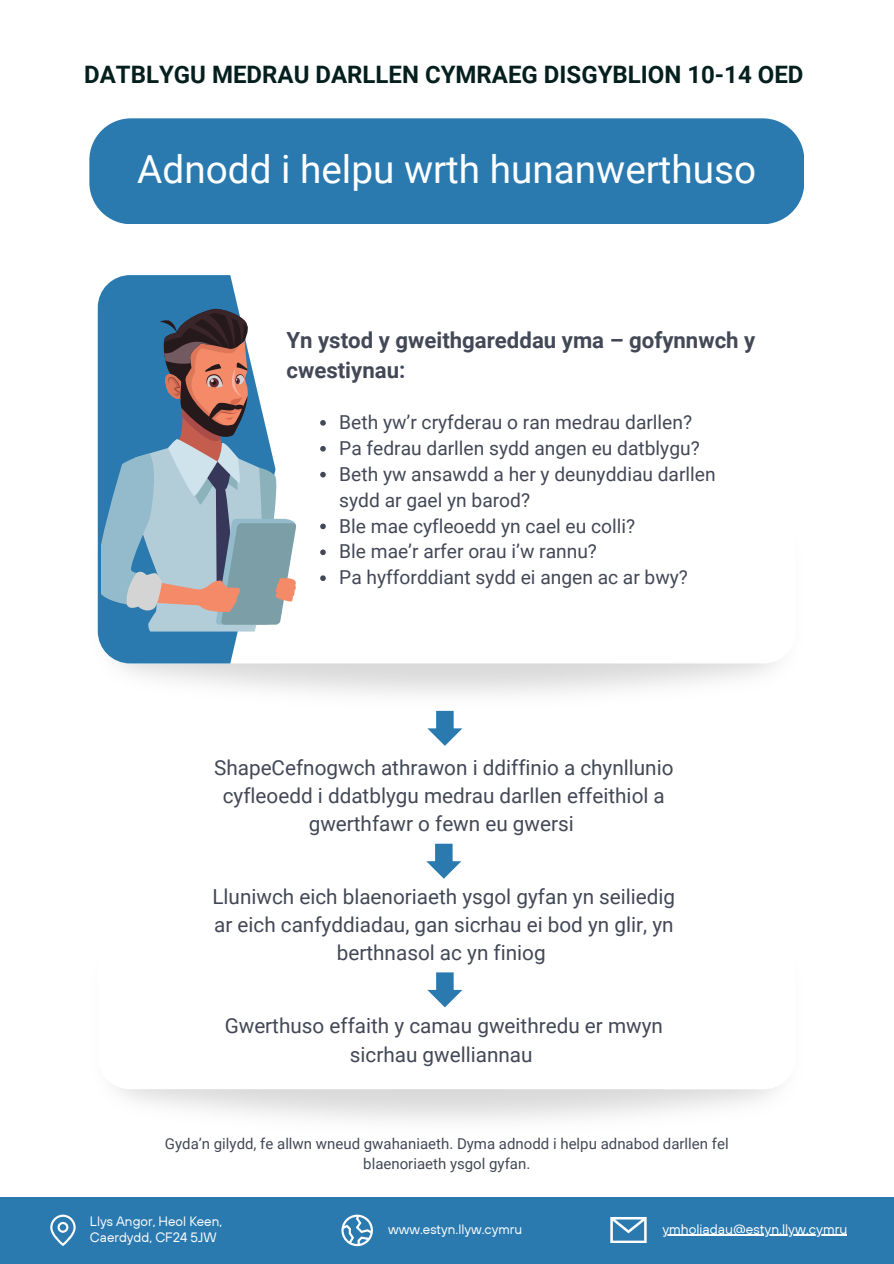
<style>
.page{position:relative;width:894px;height:1264px;background:#fff}
.page>*{position:absolute;margin:0;border:0;box-sizing:border-box;transform-origin:0 0}
.t1{font:38.7px "Roboto";color:#fff}
.t2{font:700 24px "Roboto";color:#041f1e}
.t3{font:700 22.2px/30.3px "Roboto";color:#424856}
.t4{font:20.7px/28.2px "Roboto";color:#424856;text-align:center}
.t5{font:19.2px/25.8px "Roboto";color:#424856}
.t6{font:15px/20.2px "Roboto";color:#424856;text-align:center}
.t7{font:13.8px "TT Hoves";color:#fff}
.t8{font:13.5px "TT Hoves";color:#fff}
</style>
<div class="page">
<div style="left:0;top:1197px;width:893px;height:66px;background:#2a7ab0"></div>
<div style="left:89px;top:118px;width:715px;height:106px;background:#2a7ab0"></div>
<svg style="left:98px;top:275px;width:157px;height:388px;fill:#2a7ab0"></svg>
<svg style="left:426px;top:843px;width:35px;height:35px"></svg>
<svg style="left:427px;top:972px;width:35px;height:35px"></svg>
<svg style="left:427px;top:711px;width:35px;height:35px"></svg>
<svg style="left:320px;top:420px;width:6px;height:5px"></svg>
<svg style="left:320px;top:446px;width:6px;height:5px"></svg>
<svg style="left:320px;top:472px;width:6px;height:5px"></svg>
<svg style="left:320px;top:523px;width:6px;height:6px"></svg>
<svg style="left:320px;top:549px;width:6px;height:6px"></svg>
<svg style="left:320px;top:575px;width:6px;height:6px"></svg>
<svg style="left:101px;top:308px;width:196px;height:323px;background:#8da1b1"></svg>
<svg style="left:50px;top:1214px;width:26px;height:32px"></svg>
<svg style="left:341px;top:1214px;width:32px;height:32px"></svg>
<svg style="left:610px;top:1217px;width:36px;height:25px"></svg>
<hr style="left:662px;top:1234px;width:185px;height:1px;background:#fff">
<h3 class="t2" style="left:84px;top:60px;width:720px">DATBLYGU MEDRAU DARLLEN CYMRAEG DISGYBLION 10-14 OED</h3>
<p class="t1" style="left:137px;top:147px;width:620px">Adnodd i helpu wrth hunanwerthuso</p>
<p class="t3" style="left:286px;top:325px;width:470px">Yn ystod y gweithgareddau yma – gofynnwch y cwestiynau:</p>
<p class="t5" style="left:339px;top:409px;width:354px">Beth yw’r cryfderau o ran medrau darllen?</p>
<p class="t5" style="left:339px;top:435px;width:362px">Pa fedrau darllen sydd angen eu datblygu?</p>
<p class="t5" style="left:339px;top:461px;width:378px">Beth yw ansawdd a her y deunyddiau darllen sydd ar gael yn barod?</p>
<p class="t5" style="left:339px;top:513px;width:297px">Ble mae cyfleoedd yn cael eu colli?</p>
<p class="t5" style="left:339px;top:539px;width:259px">Ble mae’r arfer orau i’w rannu?</p>
<h4 class="t5" style="left:339px;top:565px;width:350px">Pa hyfforddiant sydd ei angen ac ar bwy?</h4>
<h2 class="t4" style="left:214px;top:753px;width:461px">ShapeCefnogwch athrawon i ddiffinio a chynllunio cyfleoedd i ddatblygu medrau darllen effeithiol a gwerthfawr o fewn eu gwersi</h2>
<h1 class="t4" style="left:212px;top:882px;width:464px">Lluniwch eich blaenoriaeth ysgol gyfan yn seiliedig ar eich canfyddiadau, gan sicrhau ei bod yn glir, yn berthnasol ac yn finiog</h1>
<p class="t4" style="left:224px;top:1012px;width:439px">Gwerthuso effaith y camau gweithredu er mwyn sicrhau gwelliannau</p>
<p class="t6" style="left:165px;top:1133px;width:565px">Gyda’n gilydd, fe allwn wneud gwahaniaeth. Dyma adnodd i helpu adnabod darllen fel blaenoriaeth ysgol gyfan.</p>
<h4 class="t8" style="left:90px;top:1212px;width:134px">Llys Angor, Heol Keen,</h4>
<h4 class="t8" style="left:90px;top:1228px;width:128px">Caerdydd, CF24 5JW</h4>
<h5 class="t8" style="left:388px;top:1220px;width:136px">www.estyn.llyw.cymru</h5>
<p class="t7" style="left:662px;top:1219px;width:186px">ymholiadau@estyn.llyw.cymru</p>
</div>
